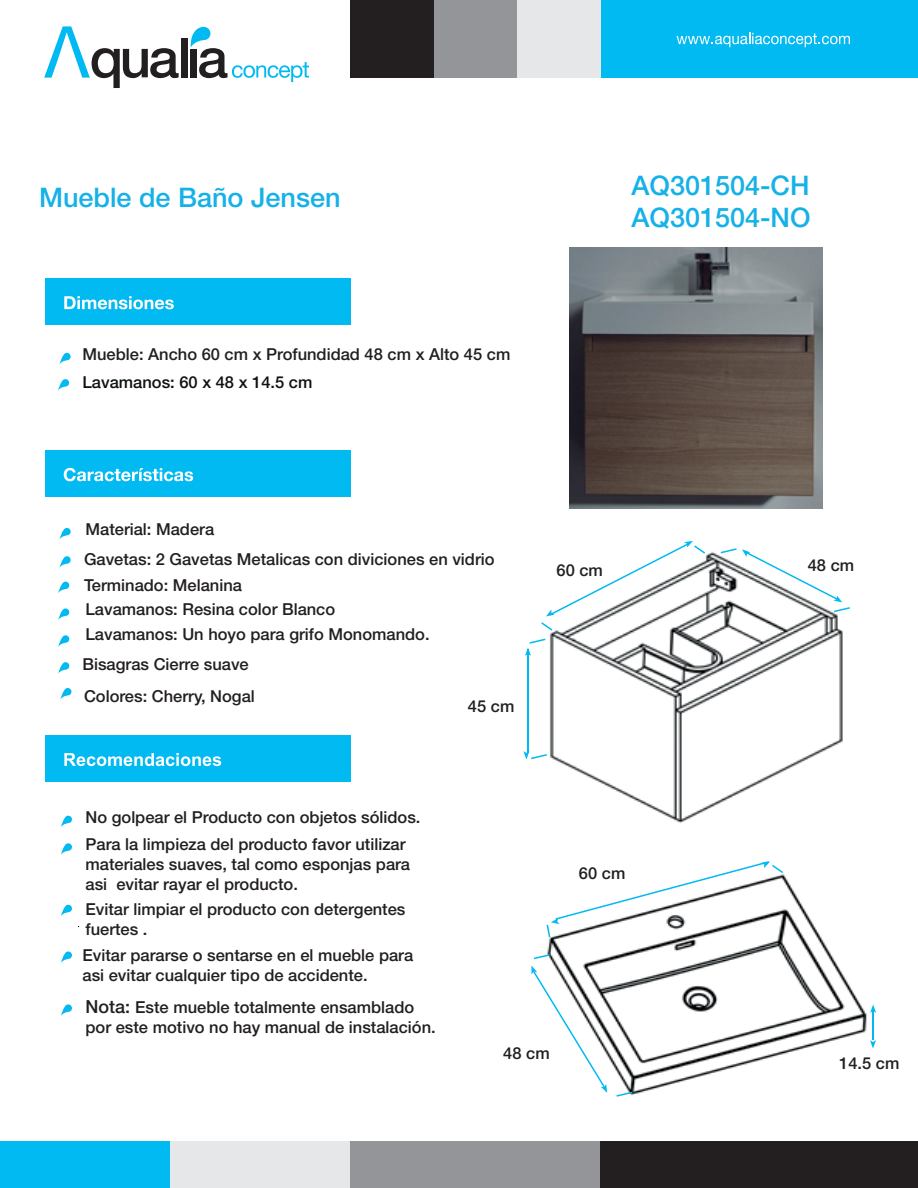
<style>
.page{position:relative;width:918px;height:1188px;background:#fff}
.page>*{position:absolute;margin:0;border:0;box-sizing:border-box;transform-origin:0 0}
.t1{font:500 27px/32.4px "Helvetica Neue LT Std";color:#15b1e7}
.t2{font:500 16.5px/19.8px "Helvetica Neue LT Std";color:#231f20}
.t3{font:500 16.5px "Helvetica Neue LT Std";color:#0e1214}
.s1{font-size:18px}
</style>
<div class="page">
<svg style="left:60px;top:528px;width:11px;height:11px"></svg>
<svg style="left:60px;top:556px;width:11px;height:11px"></svg>
<svg style="left:58px;top:582px;width:11px;height:11px"></svg>
<svg style="left:58px;top:608px;width:11px;height:12px"></svg>
<svg style="left:58px;top:635px;width:11px;height:12px"></svg>
<svg style="left:58px;top:662px;width:11px;height:12px"></svg>
<svg style="left:61px;top:816px;width:11px;height:11px"></svg>
<svg style="left:61px;top:843px;width:11px;height:12px"></svg>
<svg style="left:61px;top:905px;width:11px;height:11px"></svg>
<svg style="left:61px;top:951px;width:11px;height:12px"></svg>
<svg style="left:61px;top:1004px;width:11px;height:12px"></svg>
<div style="left:45px;top:450px;width:305px;height:47px;background:#00baf1"></div>
<svg style="left:64px;top:468px;width:129px;height:13px"></svg>
<div style="left:45px;top:735px;width:305px;height:47px;background:#00baf1"></div>
<svg style="left:64px;top:753px;width:157px;height:13px"></svg>
<svg style="left:60px;top:353px;width:11px;height:11px"></svg>
<svg style="left:58px;top:379px;width:11px;height:12px"></svg>
<div style="left:45px;top:278px;width:305px;height:47px;background:#00baf1"></div>
<svg style="left:64px;top:296px;width:110px;height:13px"></svg>
<div style="left:601px;top:0;width:317px;height:78px;background:#00baf1"></div>
<div style="left:517px;top:0;width:84px;height:78px;background:#e6e7e9"></div>
<div style="left:434px;top:0;width:83px;height:78px;background:#939598"></div>
<div style="left:350px;top:0;width:84px;height:78px;background:#231f20"></div>
<div style="left:181px;top:38px;width:6px;height:39px;background:#231f20"></div>
<svg style="left:44px;top:26px;width:135px;height:62px"></svg>
<svg style="left:191px;top:27px;width:118px;height:55px"></svg>
<svg style="left:676px;top:33px;width:174px;height:14px"></svg>
<div style="left:0;top:1141px;width:172px;height:47px;background:#00baf1"></div>
<div style="left:170px;top:1141px;width:180px;height:47px;background:#e6e7e9"></div>
<div style="left:350px;top:1141px;width:251px;height:47px;background:#939598"></div>
<div style="left:600px;top:1141px;width:318px;height:47px;background:#231f20"></div>
<img style="left:570px;top:247px;width:253px;height:262px">
<img style="left:544px;top:551px;width:299px;height:272px">
<img style="left:546px;top:874px;width:328px;height:223px">
<svg style="left:541px;top:622px;width:11px;height:9px"></svg>
<svg style="left:546px;top:541px;width:159px;height:75px"></svg>
<hr style="left:527px;top:650px;width:2px;height:103px;background:#00baf1">
<hr style="left:872px;top:1011px;width:2px;height:29px;background:#00baf1">
<svg style="left:617px;top:1092px;width:15px;height:5px"></svg>
<svg style="left:534px;top:954px;width:16px;height:5px"></svg>
<svg style="left:523px;top:751px;width:24px;height:8px"></svg>
<svg style="left:525px;top:639px;width:20px;height:17px"></svg>
<svg style="left:721px;top:548px;width:129px;height:64px"></svg>
<svg style="left:547px;top:861px;width:236px;height:76px"></svg>
<svg style="left:532px;top:965px;width:75px;height:128px"></svg>
<svg style="left:870px;top:1040px;width:6px;height:8px"></svg>
<svg style="left:870px;top:1005px;width:6px;height:8px"></svg>
<svg style="left:60px;top:688px;width:11px;height:12px"></svg>
<h1 class="t1" style="left:39px;top:181px;width:303px">Mueble de Baño Jensen</h1>
<p class="t2" style="left:82px;top:344px;width:429px">Mueble: Ancho 60 cm x Profundidad 48 cm x Alto 45 cm</p>
<p class="t3" style="left:82px;top:373px;width:231px">Lavamanos: 60 x 48 x 14.5 cm</p>
<h1 class="t1" style="left:631px;top:169px;width:181px">AQ301504-CH<br>AQ301504-NO</h1>
<p class="t2" style="left:84px;top:514px;width:412px;line-height:30px">Material: Madera<br>Gavetas: 2 Gavetas Metalicas con diviciones en vidrio</p>
<p class="t2" style="left:84px;top:573px;width:253px;line-height:24px">Terminado: Melanina<br>Lavamanos: Resina color Blanco</p>
<p class="t2" style="left:86px;top:624px;width:346px">Lavamanos: Un hoyo para grifo Monomando.</p>
<p class="t2" style="left:82px;top:654px;width:168px">Bisagras Cierre suave</p>
<p class="t2" style="left:84px;top:686px;width:172px">Colores: Cherry, Nogal</p>
<p class="t2" style="left:468px;top:696px;width:48px">45 cm</p>
<p class="t2" style="left:556px;top:560px;width:48px">60 cm</p>
<p class="t2" style="left:808px;top:555px;width:48px">48 cm</p>
<p class="t2" style="left:86px;top:804px;width:337px;line-height:27px">No golpear el Producto con objetos sólidos.<br>Para la limpieza del producto favor utilizar</p>
<p class="t2" style="left:86px;top:854px;width:326px">materiales suaves, tal como esponjas para asi evitar rayar el producto.</p>
<p class="t2" style="left:86px;top:899px;width:322px">Evitar limpiar el producto con detergentes fuertes .</p>
<p class="t2" style="left:82px;top:945px;width:332px">Evitar pararse o sentarse en el mueble para asi evitar cualquier tipo de accidente.</p>
<p class="t2" style="left:85px;top:997px;width:352px"><span class="s1">Nota:</span> Este mueble totalmente ensamblado por este motivo no hay manual de instalación.</p>
<p class="t2" style="left:579px;top:863px;width:48px">60 cm</p>
<p class="t2" style="left:503px;top:1043px;width:48px">48 cm</p>
<p class="t2" style="left:839px;top:1053px;width:62px">14.5 cm</p>
</div>
